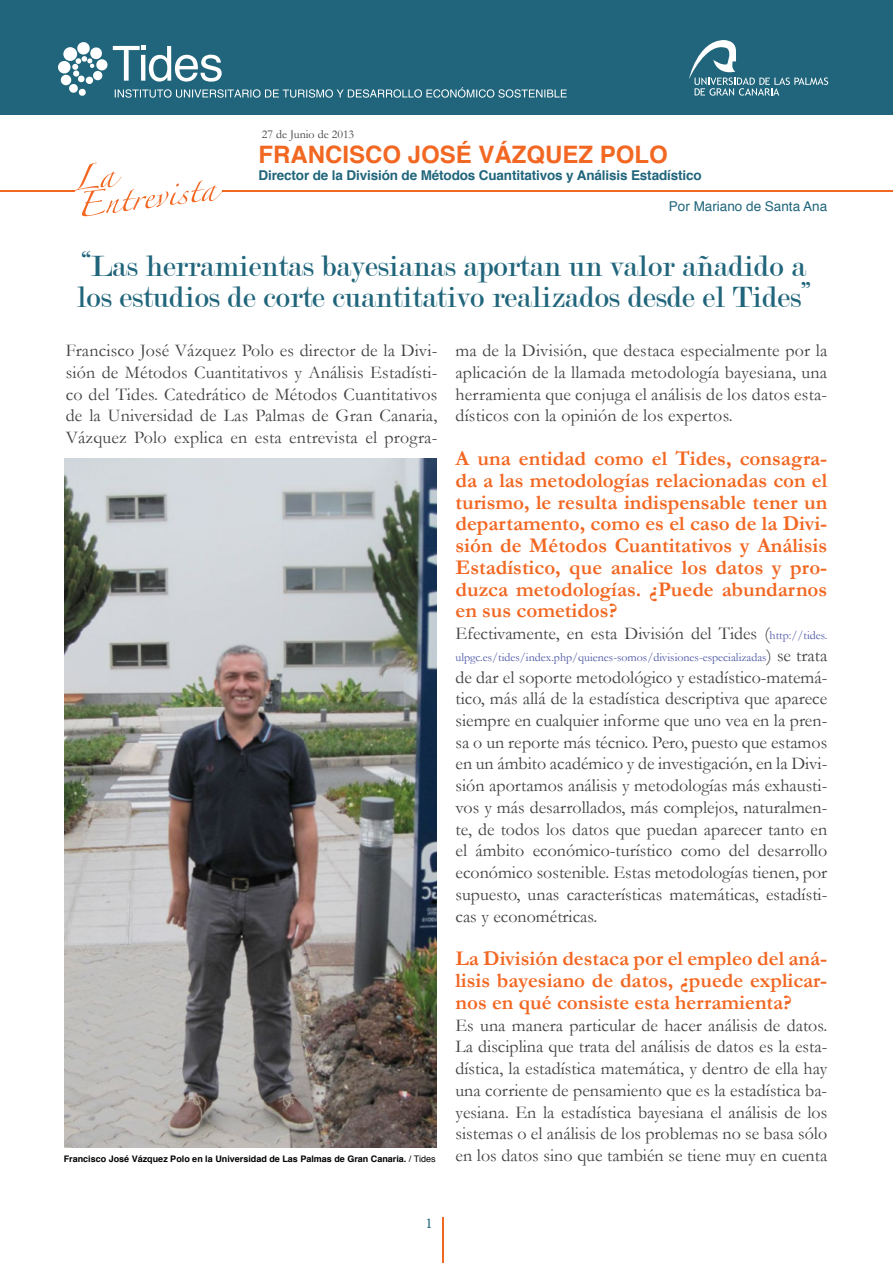
<style>
.page{position:relative;width:893px;height:1263px;background:#fff}
.page>*{position:absolute;margin:0;border:0;box-sizing:border-box;transform-origin:0 0}
.t1{font:31.5px/31.5px "Modern";color:#20657b}
.t2{font:700 24px "Helvetica";color:#f26722}
.t3{font:700 21px/21.8px "Garamond";color:#f26722;text-align:justify}
.t4{font:18px/21.8px "Garamond";color:#414042;text-align:justify}
.t5{font:15px "Minion Pro";color:#20657b}
.t6{font:700 13.5px "Helvetica";letter-spacing:-.01em;color:#20657b}
.t7{font:13.5px "Helvetica";color:#20657b}
.t8{font:12px "Garamond";color:#4e58a7}
.t9{font:12px "Garamond";color:#414042}
.t10{font:700 9px "Helvetica";color:#000}
.s1{font-size:12px;color:#4e58a7}
.s2{font-size:18px;color:#414042}
.s3{font-weight:400}
</style>
<div class="page">
<div style="left:0;top:0;width:893px;height:115px;background:#20657b"></div>
<svg style="left:689px;top:40px;width:139px;height:56px"></svg>
<svg style="left:74px;top:163px;width:149px;height:53px"></svg>
<hr style="left:223px;top:190px;width:670px;height:1px;background:#f26722">
<hr style="left:0;top:190px;width:74px;height:1px;background:#f26722">
<svg style="left:113px;top:46px;width:454px;height:52px"></svg>
<div style="left:63px;top:47px;width:14px;height:14px;background:#fff;border-radius:50%"></div>
<div style="left:96px;top:59px;width:11px;height:11px;background:#fff;border-radius:50%"></div>
<div style="left:58px;top:61px;width:13px;height:12px;background:#fff;border-radius:50%"></div>
<div style="left:61px;top:75px;width:10px;height:10px;background:#fff;border-radius:50%"></div>
<svg style="left:69px;top:42px;width:34px;height:54px"></svg>
<hr style="left:443px;top:1217px;width:1px;height:46px;background:#f26722">
<img style="left:65px;top:458px;width:371px;height:689px">
<p class="t9" style="left:262px;top:127px;width:94px">27 de Junio de 2013</p>
<h2 class="t2" style="left:259px;top:136px;width:411px">FRANCISCO JOSÉ VÁZQUEZ POLO</h2>
<p class="t6" style="left:259px;top:164px;width:445px">Director de la División de Métodos Cuantitativos y Análisis Estadístico</p>
<p class="t7" style="left:669px;top:196px;width:160px">Por Mariano de Santa Ana</p>
<h1 class="t1" style="left:77px;top:251px;width:735px">“Las herramientas bayesianas aportan un valor añadido a los estudios de corte cuantitativo realizados desde el Tides”</h1>
<p class="t4" style="left:66px;top:339px;width:373px">Francisco José Vázquez Polo es director de la Divi&shy;sión de Métodos Cuantitativos y Análisis Estadísti&shy;co del Tides. Catedrático de Métodos Cuantitativos de la Universidad de Las Palmas de Gran Canaria, Vázquez Polo explica en esta entrevista el progra-</p>
<p class="t4" style="left:455px;top:339px;width:373px">ma de la División, que destaca especialmente por la aplicación de la llamada metodología bayesiana, una herramienta que conjuga el análisis de los datos esta&shy;dísticos con la opinión de los expertos.</p>
<p class="t3" style="left:455px;top:447px;width:373px">A una entidad como el Tides, consagra&shy;da a las metodologías relacionadas con el turismo, le resulta indispensable tener un departamento, como es el caso de la Divi&shy;sión de Métodos Cuantitativos y Análisis Estadístico, que analice los datos y pro&shy;duzca metodologías. ¿Puede abundarnos en sus cometidos?</p>
<p class="t4" style="left:455px;top:622px;width:373px">Efectivamente, en esta División del Tides (<span class="s1">http://tides.</span></p>
<p class="t8" style="left:455px;top:650px;width:373px">ulpgc.es/tides/index.php/quienes-somos/divisiones-especializadas<span class="s2">) se trata</span></p>
<p class="t4" style="left:455px;top:666px;width:373px">de dar el soporte metodológico y estadístico-matemá&shy;tico, más allá de la estadística descriptiva que aparece siempre en cualquier informe que uno vea en la pren&shy;sa o un reporte más técnico. Pero, puesto que estamos en un ámbito académico y de investigación, en la Divi&shy;sión aportamos análisis y metodologías más exhausti&shy;vos y más desarrollados, más complejos, naturalmen&shy;te, de todos los datos que puedan aparecer tanto en el ámbito económico-turístico como del desarrollo económico sostenible. Estas metodologías tienen, por supuesto, unas características matemáticas, estadísti&shy;cas y econométricas.</p>
<p class="t3" style="left:455px;top:947px;width:373px">La División destaca por el empleo del aná&shy;lisis bayesiano de datos, ¿puede explicar&shy;nos en qué consiste esta herramienta?</p>
<p class="t4" style="left:455px;top:1014px;width:373px">Es una manera particular de hacer análisis de datos.<br>La disciplina que trata del análisis de datos es la esta&shy;dística, la estadística matemática, y dentro de ella hay una corriente de pensamiento que es la estadística ba&shy;yesiana. En la estadística bayesiana el análisis de los sistemas o el análisis de los problemas no se basa sólo en los datos sino que también se tiene muy en cuenta</p>
<p class="t10" style="left:64px;top:1152px;width:373px">Francisco José Vázquez Polo en la Universidad de Las Palmas de Gran Canaria. <span class="s3">/ Tides</span></p>
<p class="t5" style="left:425px;top:1213px;width:9px">1</p>
</div>
